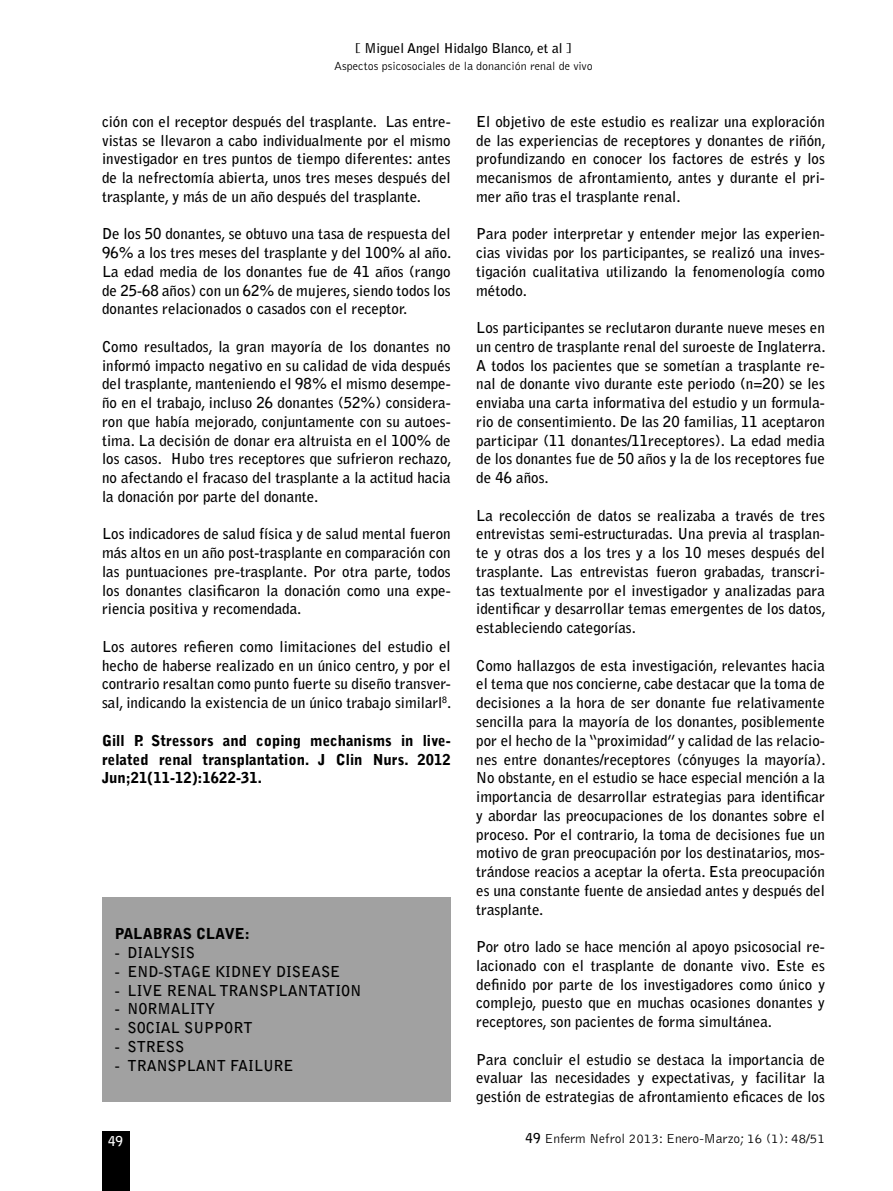
<style>
.page{position:relative;width:893px;height:1191px;background:#fff}
.page>*{position:absolute;margin:0;border:0;box-sizing:border-box;transform-origin:0 0}
.t1{font:700 15px/18.8px "Bell Gothic";color:#000;text-align:justify}
.t2{font:900 15px/18.8px "Bell Gothic";color:#000;text-align:justify}
.t3{font:300 13.5px "Bell Gothic";color:#000}
.t4{font:700 13.5px "Bell Gothic";color:#000}
.t5{font:700 13.5px "Bell Gothic";color:#fff}
.t6{font:300 12px "Bell Gothic";color:#000}
.s1{font-weight:700}
</style>
<div class="page">
<div style="left:102px;top:1131px;width:27px;height:60px;background:#000"></div>
<div style="left:102px;top:897px;width:349px;height:204px;background:#a1a1a1"></div>
<p class="t4" style="left:355px;top:43px;width:218px">[ Miguel Angel Hidalgo Blanco, et al ]</p>
<p class="t6" style="left:334px;top:61px;width:260px">Aspectos psicosociales de la donanción renal de vivo</p>
<p class="t1" style="left:102px;top:113px;width:350px">ción con el receptor después del trasplante. Las entre&shy;vistas se llevaron a cabo individualmente por el mismo investigador en tres puntos de tiempo diferentes: antes de la nefrectomía abierta, unos tres meses después del trasplante, y más de un año después del trasplante.</p>
<p class="t1" style="left:102px;top:226px;width:351px">De los 50 donantes, se obtuvo una tasa de respuesta del 96% a los tres meses del trasplante y del 100% al año.<br>La edad media de los donantes fue de 41 años (rango de 25-68 años) con un 62% de mujeres, siendo todos los donantes relacionados o casados con el receptor.</p>
<p class="t1" style="left:102px;top:338px;width:351px">Como resultados, la gran mayoría de los donantes no informó impacto negativo en su calidad de vida después del trasplante, manteniendo el 98% el mismo desempe&shy;ño en el trabajo, incluso 26 donantes (52%) considera&shy;ron que había mejorado, conjuntamente con su autoes&shy;tima. La decisión de donar era altruista en el 100% de los casos. Hubo tres receptores que sufrieron rechazo, no afectando el fracaso del trasplante a la actitud hacia la donación por parte del donante.</p>
<p class="t1" style="left:102px;top:526px;width:350px">Los indicadores de salud física y de salud mental fueron más altos en un año post-trasplante en comparación con las puntuaciones pre-trasplante. Por otra parte, todos los donantes clasificaron la donación como una expe&shy;riencia positiva y recomendada.</p>
<p class="t1" style="left:102px;top:638px;width:351px">Los autores refieren como limitaciones del estudio el hecho de haberse realizado en un único centro, y por el contrario resaltan como punto fuerte su diseño transver&shy;sal, indicando la existencia de un único trabajo similarl<sup>8</sup>.</p>
<p class="t2" style="left:102px;top:732px;width:350px">Gill P. Stressors and coping mechanisms in live&shy;related renal transplantation. J Clin Nurs. 2012<br>Jun;21(11-12):1622-31.</p>
<p class="t2" style="left:115px;top:925px;width:136px">PALABRAS CLAVE:</p>
<p class="t1" style="left:115px;top:944px;width:82px">- DIALYSIS</p>
<p class="t1" style="left:115px;top:963px;width:227px">- END-STAGE KIDNEY DISEASE</p>
<p class="t1" style="left:115px;top:982px;width:248px">- LIVE RENAL TRANSPLANTATION</p>
<p class="t1" style="left:115px;top:1000px;width:102px">- NORMALITY</p>
<p class="t1" style="left:115px;top:1019px;width:139px">- SOCIAL SUPPORT</p>
<p class="t1" style="left:115px;top:1038px;width:71px">- STRESS</p>
<p class="t1" style="left:115px;top:1057px;width:180px">- TRANSPLANT FAILURE</p>
<p class="t1" style="left:476px;top:113px;width:351px">El objetivo de este estudio es realizar una exploración de las experiencias de receptores y donantes de riñón, profundizando en conocer los factores de estrés y los mecanismos de afrontamiento, antes y durante el pri&shy;mer año tras el trasplante renal.</p>
<p class="t1" style="left:476px;top:226px;width:350px">Para poder interpretar y entender mejor las experien&shy;cias vividas por los participantes, se realizó una inves&shy;tigación cualitativa utilizando la fenomenología como método.</p>
<p class="t1" style="left:476px;top:319px;width:351px">Los participantes se reclutaron durante nueve meses en un centro de trasplante renal del suroeste de Inglaterra.<br>A todos los pacientes que se sometían a trasplante re&shy;nal de donante vivo durante este periodo (n=20) se les enviaba una carta informativa del estudio y un formula&shy;rio de consentimiento. De las 20 familias, 11 aceptaron participar (11 donantes/11receptores). La edad media de los donantes fue de 50 años y la de los receptores fue de 46 años.</p>
<p class="t1" style="left:476px;top:507px;width:351px">La recolección de datos se realizaba a través de tres entrevistas semi-estructuradas. Una previa al trasplan&shy;te y otras dos a los tres y a los 10 meses después del trasplante. Las entrevistas fueron grabadas, transcri&shy;tas textualmente por el investigador y analizadas para identificar y desarrollar temas emergentes de los datos, estableciendo categorías.</p>
<p class="t1" style="left:476px;top:657px;width:351px">Como hallazgos de esta investigación, relevantes hacia el tema que nos concierne, cabe destacar que la toma de decisiones a la hora de ser donante fue relativamente sencilla para la mayoría de los donantes, posiblemente por el hecho de la “proximidad” y calidad de las relacio&shy;nes entre donantes/receptores (cónyuges la mayoría).<br>No obstante, en el estudio se hace especial mención a la importancia de desarrollar estrategias para identificar y abordar las preocupaciones de los donantes sobre el proceso. Por el contrario, la toma de decisiones fue un motivo de gran preocupación por los destinatarios, mos&shy;trándose reacios a aceptar la oferta. Esta preocupación es una constante fuente de ansiedad antes y después del trasplante.</p>
<p class="t1" style="left:476px;top:938px;width:350px">Por otro lado se hace mención al apoyo psicosocial re&shy;lacionado con el trasplante de donante vivo. Este es definido por parte de los investigadores como único y complejo, puesto que en muchas ocasiones donantes y receptores, son pacientes de forma simultánea.</p>
<p class="t1" style="left:476px;top:1051px;width:350px">Para concluir el estudio se destaca la importancia de evaluar las necesidades y expectativas, y facilitar la gestión de estrategias de afrontamiento eficaces de los</p>
<p class="t5" style="left:108px;top:1135px;width:17px">49</p>
<p class="t3" style="left:526px;top:1133px;width:301px"><span class="s1">49</span> Enferm Nefrol 2013: Enero-Marzo; 16 (1): 48/51</p>
</div>
